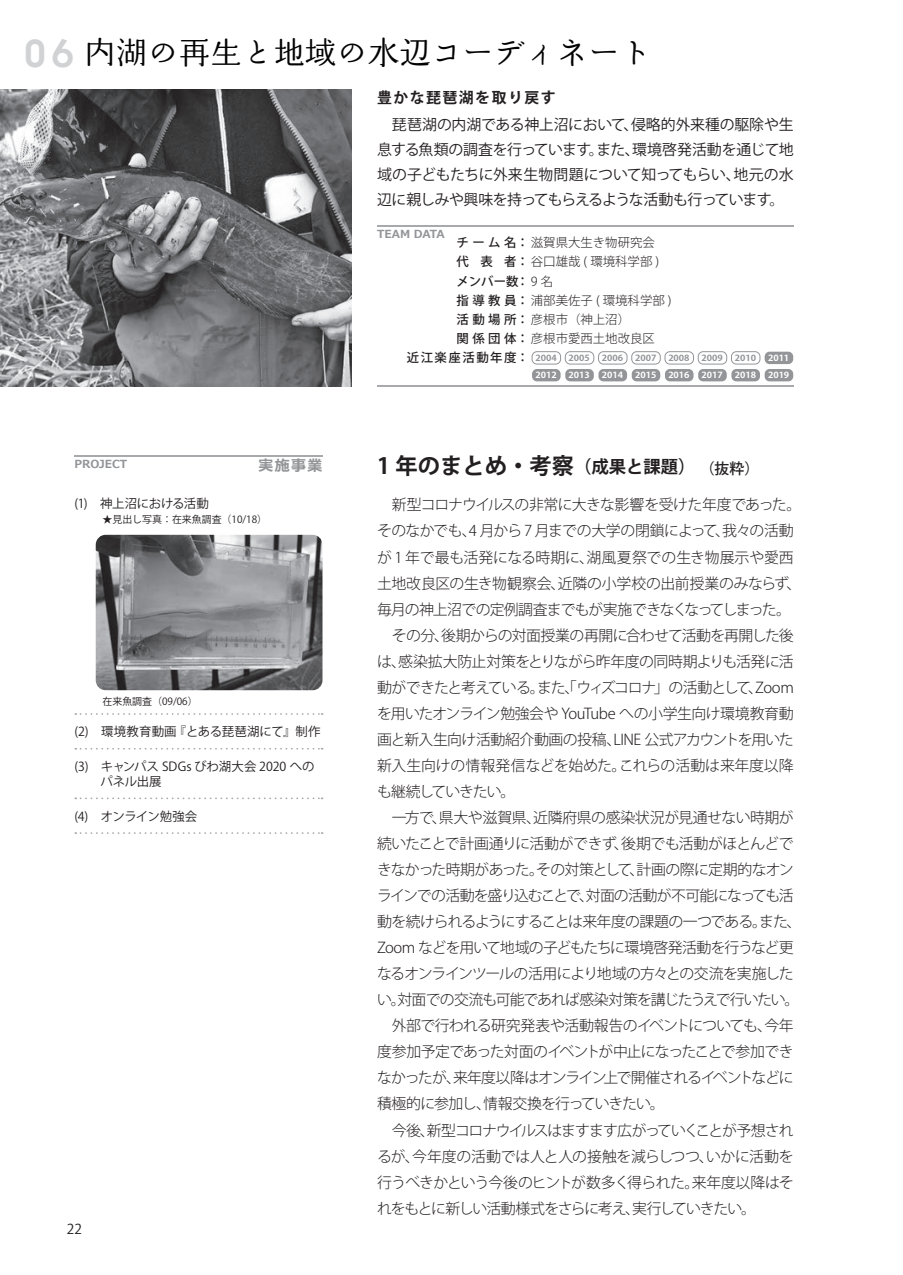
<style>
.page{position:relative;width:903px;height:1275px;background:#fff}
.page>*{position:absolute;margin:0;border:0;box-sizing:border-box;transform-origin:0 0}
.t1{font:31.5px "Maruminold";color:#030303}
.t2{font:700 22.4px "Koz Go Pro";color:#231f20}
.t3{font:300 14.88px "Koz Go Pro";letter-spacing:-.05em;color:#231f20}
.t4{font:14.88px/24.8px "Koz Go Pro";letter-spacing:-.035em;color:#231f20;text-align:justify}
.t5{font:300 14.88px "Koz Go Pro";letter-spacing:-.075em;color:#231f20}
.t6{font:300 14.88px "Koz Go Pro";letter-spacing:-.07em;color:#231f20}
.t7{font:300 14.88px "Koz Go Pro";letter-spacing:-.015em;color:#231f20}
.t8{font:300 14.88px "Koz Go Pro";letter-spacing:-.025em;color:#231f20}
.t9{font:300 14.88px "Koz Go Pro";letter-spacing:-.03em;color:#231f20}
.t10{font:300 14.88px "Koz Go Pro";letter-spacing:-.01em;color:#231f20}
.t11{font:700 14.88px "Koz Go Pro";letter-spacing:.1em;color:#231f20}
.t12{font:500 14.88px "Koz Go Pro";color:#231f20}
.t13{font:700 14.88px "Meiryo";color:#939598}
.t14{font:13.65px "Koz Go Pro";color:#231f20}
.t15{font:300 12.42px "Koz Go Pro";color:#231f20}
.t16{font:12.42px/14.9px "Koz Go Pro";letter-spacing:-.005em;color:#231f20}
.t17{font:12.42px "Koz Go Pro";letter-spacing:.015em;color:#231f20}
.t18{font:500 12.42px "Koz Go Pro";letter-spacing:.12em;color:#231f20}
.t19{font:12.42px "Koz Go Pro";letter-spacing:-.04em;color:#231f20}
.t20{font:700 11.2px "Meiryo";color:#939598}
.t21{font:9.97px "Koz Go Pro";color:#231f20}
.t22{font:700 8.4px/17.3px "Koz Go Pro";color:#fff;scale:1.11 1}
.t23{font:700 8.4px "Koz Go Pro";color:#939598;scale:1.11 1}
.s1{font-family:"Insignia LT Std";font-size:43.4px;color:#d1d2d4}
.s2{font-weight:500}
.s3{font-weight:300}
.s4{font-size:17.32px}
</style>
<div class="page">
<hr style="left:74px;top:456px;width:248px;height:1px;background:#a8a9ad">
<hr style="left:377px;top:225px;width:417px;height:2px;background:#a8a9ad">
<hr style="left:377px;top:385px;width:417px;height:2px;background:#a8a9ad">
<svg style="left:75px;top:713px;width:248px;height:2px"></svg>
<svg style="left:75px;top:748px;width:248px;height:2px"></svg>
<svg style="left:75px;top:797px;width:248px;height:2px"></svg>
<svg style="left:75px;top:832px;width:248px;height:2px"></svg>
<img style="left:0;top:89px;width:352px;height:298px">
<img style="left:96px;top:535px;width:226px;height:155px">
<div style="left:532px;top:369px;width:29px;height:12px;background:#939598;border-radius:5px"></div>
<div style="left:565px;top:369px;width:29px;height:12px;background:#939598;border-radius:5px"></div>
<div style="left:598px;top:369px;width:29px;height:12px;background:#939598;border-radius:5px"></div>
<div style="left:632px;top:369px;width:28px;height:12px;background:#939598;border-radius:5px"></div>
<div style="left:665px;top:369px;width:28px;height:12px;background:#939598;border-radius:5px"></div>
<div style="left:698px;top:369px;width:29px;height:12px;background:#939598;border-radius:5px"></div>
<div style="left:731px;top:369px;width:29px;height:12px;background:#939598;border-radius:5px"></div>
<div style="left:765px;top:352px;width:28px;height:12px;background:#939598;border-radius:5px"></div>
<div style="left:765px;top:369px;width:28px;height:12px;background:#939598;border-radius:5px"></div>
<div style="left:532px;top:351px;width:29px;height:13px;border:1px solid #939598;border-radius:5px"></div>
<div style="left:565px;top:351px;width:29px;height:13px;border:1px solid #939598;border-radius:5px"></div>
<div style="left:598px;top:351px;width:29px;height:13px;border:1px solid #939598;border-radius:5px"></div>
<div style="left:631px;top:351px;width:29px;height:13px;border:1px solid #939598;border-radius:5px"></div>
<div style="left:665px;top:351px;width:29px;height:13px;border:1px solid #939598;border-radius:5px"></div>
<div style="left:698px;top:351px;width:29px;height:13px;border:1px solid #939598;border-radius:5px"></div>
<div style="left:731px;top:351px;width:29px;height:13px;border:1px solid #939598;border-radius:5px"></div>
<h1 class="t1" style="left:24px;top:37px;width:629px"><span class="s1">06</span> 内湖の再生と地域の水辺コーディネート</h1>
<p class="t11" style="left:377px;top:88px;width:180px">豊かな琵琶湖を取り戻す</p>
<p class="t4" style="left:377px;top:113px;width:418px;text-indent:15px">琵琶湖の内湖である神上沼において、侵略的外来種の駆除や生息する魚類の調査を行っています。また、環境啓発活動を通じて地域の子どもたちに外来生物問題について知ってもらい、地元の水辺に親しみや興味を持ってもらえるような活動も行っています。</p>
<p class="t20" style="left:74px;top:456px;width:54px">PROJECT</p>
<p class="t13" style="left:258px;top:455px;width:65px">実施事業</p>
<p class="t16" style="left:74px;top:497px;width:136px">(1)　神上沼における活動</p>
<p class="t21" style="left:103px;top:513px;width:166px">★見出し写真：在来魚調査（10/18）</p>
<p class="t21" style="left:103px;top:695px;width:97px">在来魚調査（09/06）</p>
<p class="t17" style="left:74px;top:724px;width:247px">(2)　環境教育動画『とある琵琶湖にて』制作</p>
<p class="t16" style="left:100px;top:759px;width:216px;text-indent:-26px">(3)　キャンパス SDGs びわ湖大会 2020 へのパネル出展</p>
<p class="t19" style="left:74px;top:808px;width:124px">(4)　オンライン勉強会</p>
<p class="t14" style="left:67px;top:1220px;width:17px">22</p>
<p class="t20" style="left:377px;top:226px;width:69px">TEAM DATA</p>
<p class="t15" style="left:456px;top:234px;width:200px"><span class="s2">チーム名：</span>滋賀県大生き物研究会</p>
<p class="t15" style="left:456px;top:254px;width:204px"><span class="s2">代 表 者：</span>谷口雄哉 ( 環境科学部 )</p>
<p class="t18" style="left:456px;top:273px;width:98px">メンバー数：<span class="s3">9 名</span></p>
<p class="t15" style="left:456px;top:292px;width:217px"><span class="s2">指導教員：</span>浦部美佐子 ( 環境科学部 )</p>
<p class="t15" style="left:456px;top:311px;width:175px"><span class="s2">活動場所：</span>彦根市（神上沼）</p>
<p class="t15" style="left:456px;top:331px;width:200px"><span class="s2">関係団体：</span>彦根市愛西土地改良区</p>
<p class="t18" style="left:407px;top:350px;width:124px">近江楽座活動年度：</p>
<p class="t23" style="left:535px;top:353px;width:21px">2004</p>
<p class="t23" style="left:569px;top:353px;width:21px">2005</p>
<p class="t23" style="left:602px;top:353px;width:21px">2006</p>
<p class="t23" style="left:635px;top:353px;width:21px">2007</p>
<p class="t23" style="left:668px;top:353px;width:21px">2008</p>
<p class="t23" style="left:701px;top:353px;width:21px">2009</p>
<p class="t23" style="left:735px;top:353px;width:21px">2010</p>
<p class="t22" style="left:535px;top:367px;width:21px">2012</p>
<p class="t22" style="left:569px;top:367px;width:21px">2013</p>
<p class="t22" style="left:602px;top:367px;width:21px">2014</p>
<p class="t22" style="left:635px;top:367px;width:21px">2015</p>
<p class="t22" style="left:668px;top:367px;width:21px">2016</p>
<p class="t22" style="left:701px;top:367px;width:21px">2017</p>
<p class="t22" style="left:735px;top:367px;width:21px">2018</p>
<p class="t22" style="left:768px;top:350px;width:21px">2011<br>2019</p>
<h2 class="t2" style="left:377px;top:451px;width:320px">1 年のまとめ・考察<span class="s4">（成果と課題）</span></h2>
<p class="t12" style="left:692px;top:459px;width:68px">　（抜粋）</p>
<p class="t3" style="left:392px;top:495px;width:411px">新型コロナウイルスの非常に大きな影響を受けた年度であった。</p>
<p class="t3" style="left:377px;top:521px;width:418px">そのなかでも、4 月から 7 月までの大学の閉鎖によって、我々の活動</p>
<p class="t10" style="left:377px;top:547px;width:418px">が 1 年で最も活発になる時期に、湖風夏祭での生き物展示や愛西</p>
<p class="t7" style="left:377px;top:573px;width:426px">土地改良区の生き物観察会、近隣の小学校の出前授業のみならず、</p>
<p class="t3" style="left:377px;top:599px;width:416px">毎月の神上沼での定例調査までもが実施できなくなってしまった。</p>
<p class="t3" style="left:392px;top:625px;width:403px">その分、後期からの対面授業の再開に合わせて活動を再開した後</p>
<p class="t3" style="left:377px;top:651px;width:418px">は、感染拡大防止対策をとりながら昨年度の同時期よりも活発に活</p>
<p class="t6" style="left:377px;top:678px;width:418px">動ができたと考えている。また、「ウィズコロナ」の活動として、Zoom</p>
<p class="t3" style="left:377px;top:704px;width:418px">を用いたオンライン勉強会や YouTube への小学生向け環境教育動</p>
<p class="t3" style="left:377px;top:730px;width:418px">画と新入生向け活動紹介動画の投稿、LINE 公式アカウントを用いた</p>
<p class="t7" style="left:377px;top:756px;width:418px">新入生向けの情報発信などを始めた。これらの活動は来年度以降</p>
<p class="t6" style="left:377px;top:782px;width:140px">も継続していきたい。</p>
<p class="t8" style="left:392px;top:808px;width:403px">一方で、県大や滋賀県、近隣府県の感染状況が見通せない時期が</p>
<p class="t9" style="left:377px;top:834px;width:418px">続いたことで計画通りに活動ができず、後期でも活動がほとんどで</p>
<p class="t3" style="left:377px;top:860px;width:418px">きなかった時期があった。その対策として、計画の際に定期的なオン</p>
<p class="t5" style="left:377px;top:886px;width:418px">ラインでの活動を盛り込むことで、対面の活動が不可能になっても活</p>
<p class="t3" style="left:377px;top:912px;width:426px">動を続けられるようにすることは来年度の課題の一つである。また、</p>
<p class="t3" style="left:377px;top:938px;width:418px">Zoom などを用いて地域の子どもたちに環境啓発活動を行うなど更</p>
<p class="t3" style="left:377px;top:964px;width:418px">なるオンラインツールの活用により地域の方々との交流を実施した</p>
<p class="t3" style="left:377px;top:990px;width:424px">い。対面での交流も可能であれば感染対策を講じたうえで行いたい。</p>
<p class="t3" style="left:392px;top:1016px;width:403px">外部で行われる研究発表や活動報告のイベントについても、今年</p>
<p class="t3" style="left:377px;top:1042px;width:418px">度参加予定であった対面のイベントが中止になったことで参加でき</p>
<p class="t6" style="left:377px;top:1068px;width:418px">なかったが、来年度以降はオンライン上で開催されるイベントなどに</p>
<p class="t3" style="left:377px;top:1094px;width:289px">積極的に参加し、情報交換を行っていきたい。</p>
<p class="t5" style="left:392px;top:1120px;width:403px">今後、新型コロナウイルスはますます広がっていくことが予想され</p>
<p class="t8" style="left:377px;top:1146px;width:418px">るが、今年度の活動では人と人の接触を減らしつつ、いかに活動を</p>
<p class="t3" style="left:377px;top:1172px;width:418px">行うべきかという今後のヒントが数多く得られた。来年度以降はそ</p>
<p class="t5" style="left:377px;top:1198px;width:381px">れをもとに新しい活動様式をさらに考え、実行していきたい。</p>
</div>
